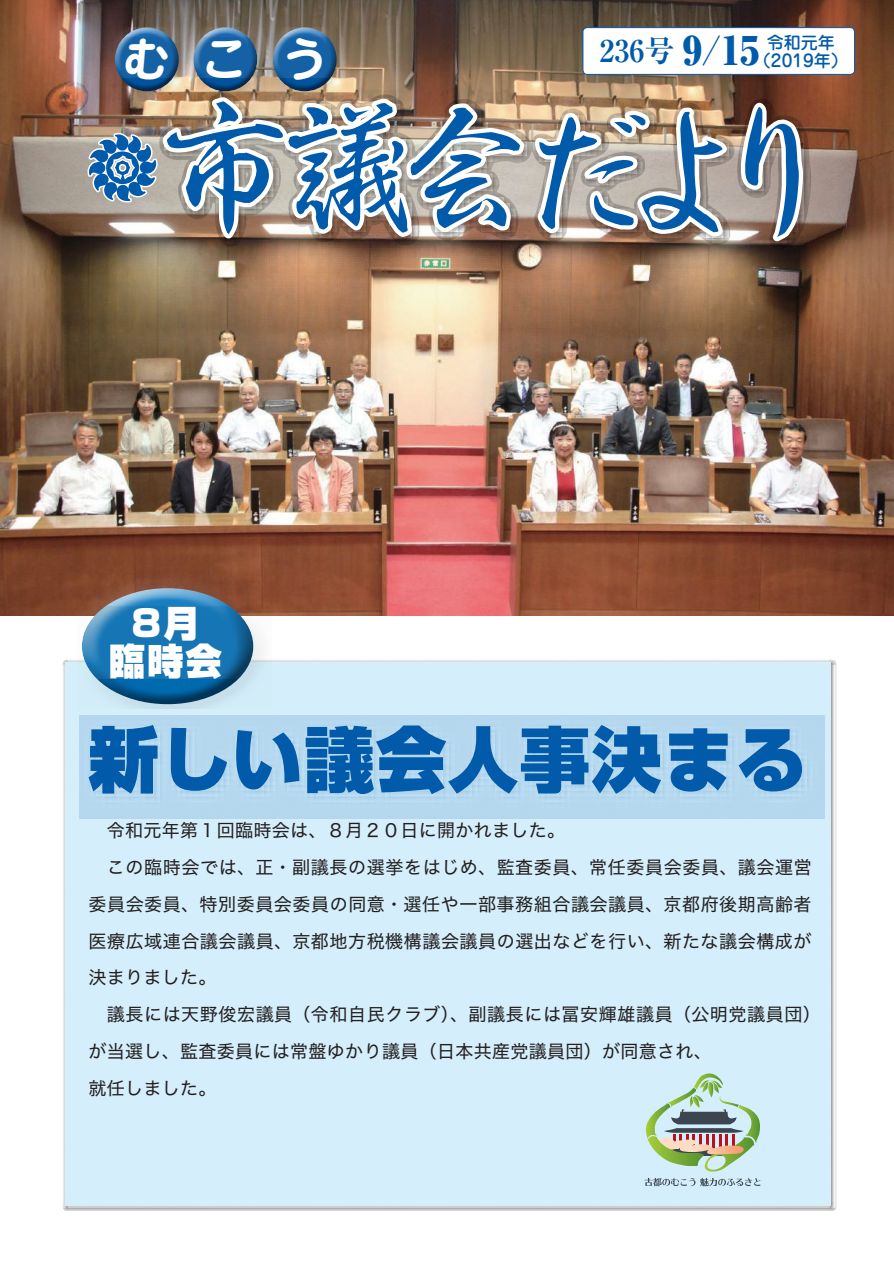
<style>
.page{position:relative;width:894px;height:1263px;background:#fff}
.page>*{position:absolute;margin:0;border:0;box-sizing:border-box;transform-origin:0 0}
.t1{font:900 70.5px "Shin Go Pro";letter-spacing:.02em;color:#015aaa}
.t2{font:700 46.8px "Jun 501 Pro";color:#fff}
.t3{font:900 36.45px/38.5px "Shin Go Pro";color:#fff;text-align:center}
.t4{font:700 30px "Ryumin Pro";color:#015aaa}
.t5{font:18px/36.8px "Hiragino Sans W4";letter-spacing:.03em;color:#231f20}
.t6{font:500 16.95px "Jun 34 Pro";color:#015aaa}
.s1{font-weight:900;font-size:38.25px}
</style>
<div class="page">
<img style="left:0;top:0;width:893px;height:615px">
<img style="left:63px;top:660px;width:773px;height:551px">
<div style="left:65px;top:662px;width:765px;height:544px;background:#d4effb"></div>
<div style="left:582px;top:28px;width:272px;height:46px;background:#fff;border-radius:4px"></div>
<div style="left:582px;top:27px;width:272px;height:48px;border:1px solid #015aaa;border-radius:4px"></div>
<img style="left:81px;top:0;width:725px;height:256px">
<svg style="left:63px;top:576px;width:193px;height:103px;background:#8a7570"></svg>
<svg style="left:78px;top:606px;width:193px;height:102px;fill:#1575b5"></svg>
<svg style="left:644px;top:1073px;width:116px;height:113px"></svg>
<div style="left:80px;top:715px;width:743px;height:103px;background:#b4d7ee"></div>
<h2 class="t2" style="left:122px;top:22px;width:212px">むこう</h2>
<p class="t6" style="left:766px;top:29px;width:70px">令和元年</p>
<h3 class="t4" style="left:599px;top:27px;width:161px">236号 <span class="s1">9/15</span></h3>
<p class="t6" style="left:753px;top:47px;width:95px">（2019年）</p>
<h3 class="t3" style="left:109px;top:600px;width:115px">8月臨時会</h3>
<h1 class="t1" style="left:88px;top:704px;width:718px">新しい議会人事決まる</h1>
<p class="t5" style="left:88px;top:811px;width:733px">　令和元年第１回臨時会は、８月２０日に開かれました。<br>　この臨時会では、正・副議長の選挙をはじめ、監査委員、常任委員会委員、議会運営委員会委員、特別委員会委員の同意・選任や一部事務組合議会議員、京都府後期高齢者医療広域連合議会議員、京都地方税機構議会議員の選出などを行い、新たな議会構成が決まりました。<br>　議長には天野俊宏議員（令和自民クラブ）、副議長には冨安輝雄議員（公明党議員団）が当選し、監査委員には常盤ゆかり議員（日本共産党議員団）が同意され、<br>就任しました。</p>
</div>
